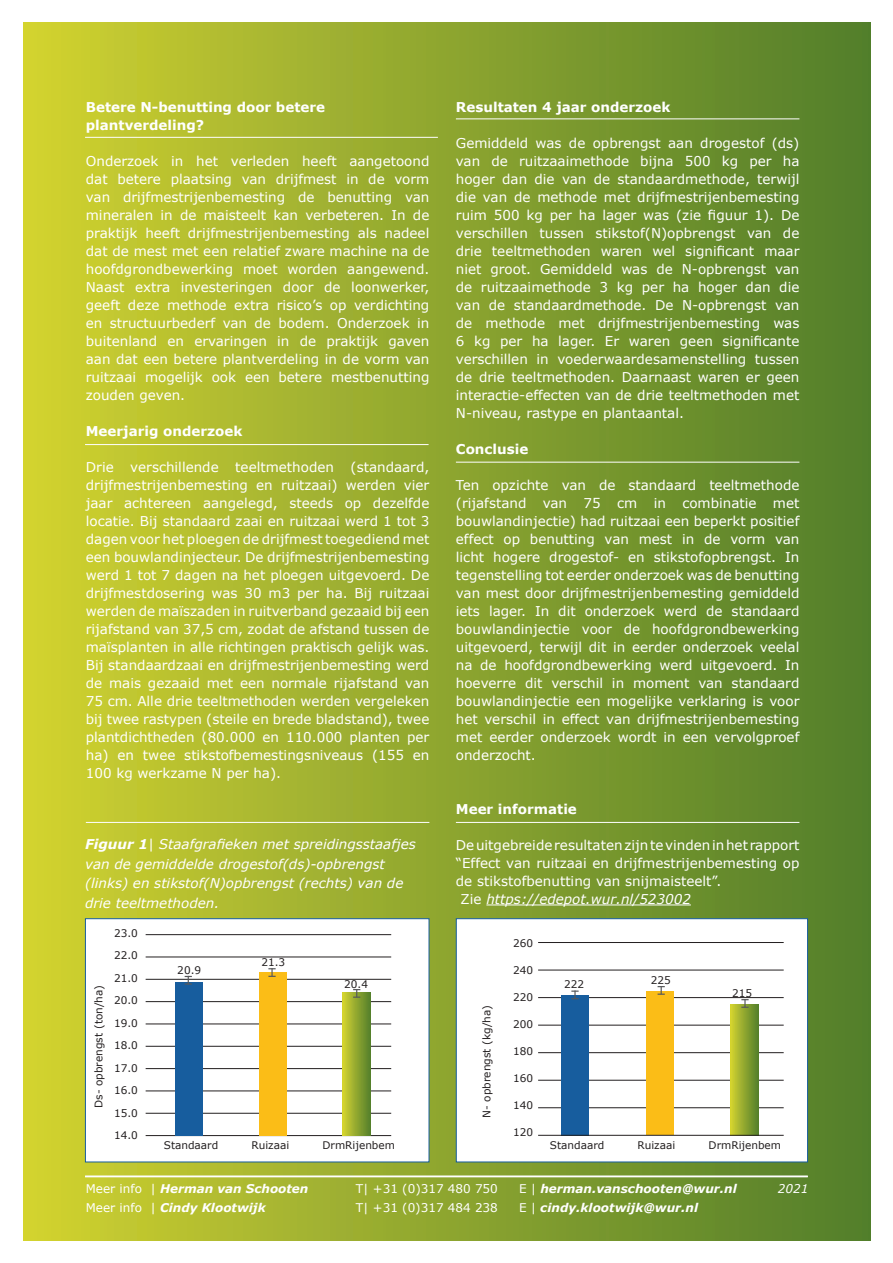
<style>
.page{position:relative;width:893px;height:1263px;background:#fff}
.page>*{position:absolute;margin:0;border:0;box-sizing:border-box;transform-origin:0 0}
.t1{font:13.5px/18px "Verdana";color:#fff;text-align:justify}
.t2{font:italic 13.5px/19.5px "Verdana";color:#fff}
.t3{font:700 13.5px/18px "Verdana";color:#fff}
.t4{font:italic 700 12px "Verdana";color:#fff}
.t5{font:12px "Verdana";color:#fff}
.t6{font:italic 12px "Verdana";color:#fff}
.t7{font:10.5px/22.5px "Verdana";color:#231f20;text-align:justify}
.s1{font-weight:700}
.s2{font-style:normal}
.s3{font-weight:400;font-style:normal}
</style>
<div class="page">
<div style="left:24px;top:22px;width:847px;height:1219px;background:linear-gradient(to right,#d0d131,#4f7c2c)"></div>
<hr style="left:85px;top:1176px;width:723px;height:1px;background:#fff">
<hr style="left:85px;top:444px;width:344px;height:1px;background:#fff">
<hr style="left:456px;top:119px;width:343px;height:1px;background:#fff">
<hr style="left:456px;top:462px;width:343px;height:1px;background:#fff">
<hr style="left:456px;top:822px;width:343px;height:1px;background:#fff">
<hr style="left:86px;top:822px;width:343px;height:1px;background:#fff">
<hr style="left:486px;top:904px;width:205px;height:1px;background:#fff">
<hr style="left:85px;top:137px;width:353px;height:1px;background:#fff">
<div style="left:85px;top:918px;width:344px;height:244px;background:#fff;border:1px solid #175d9e"></div>
<hr style="left:146px;top:934px;width:245px;height:1px;background:#231f20">
<hr style="left:146px;top:956px;width:245px;height:1px;background:#231f20">
<hr style="left:146px;top:979px;width:245px;height:1px;background:#231f20">
<hr style="left:146px;top:1113px;width:245px;height:1px;background:#231f20">
<hr style="left:146px;top:1090px;width:245px;height:1px;background:#231f20">
<hr style="left:146px;top:1068px;width:245px;height:1px;background:#231f20">
<hr style="left:146px;top:1046px;width:245px;height:1px;background:#231f20">
<hr style="left:146px;top:1023px;width:245px;height:1px;background:#231f20">
<hr style="left:146px;top:1001px;width:245px;height:1px;background:#231f20">
<hr style="left:146px;top:1135px;width:245px;height:1px;background:#231f20">
<div style="left:175px;top:982px;width:27px;height:154px;background:#175d9e"></div>
<div style="left:259px;top:972px;width:28px;height:164px;background:#fbbd17"></div>
<div style="left:343px;top:993px;width:28px;height:143px;background:linear-gradient(to right,#cfd031,#57812c)"></div>
<svg style="left:353px;top:989px;width:7px;height:9px"></svg>
<svg style="left:268px;top:968px;width:8px;height:9px"></svg>
<svg style="left:185px;top:976px;width:7px;height:9px"></svg>
<div style="left:456px;top:918px;width:352px;height:244px;background:#fff;border:1px solid #175d9e"></div>
<hr style="left:538px;top:1107px;width:246px;height:1px;background:#231f20">
<hr style="left:538px;top:1080px;width:246px;height:1px;background:#231f20">
<hr style="left:538px;top:1052px;width:246px;height:1px;background:#231f20">
<hr style="left:538px;top:1025px;width:246px;height:1px;background:#231f20">
<hr style="left:538px;top:997px;width:246px;height:1px;background:#231f20">
<hr style="left:538px;top:970px;width:246px;height:1px;background:#231f20">
<hr style="left:538px;top:942px;width:246px;height:1px;background:#231f20">
<div style="left:561px;top:995px;width:28px;height:141px;background:#175d9e"></div>
<div style="left:646px;top:991px;width:28px;height:144px;background:#fbbd17"></div>
<svg style="left:731px;top:1004px;width:27px;height:131px;background:#92a72e"></svg>
<hr style="left:538px;top:1135px;width:246px;height:1px;background:#231f20">
<svg style="left:741px;top:999px;width:8px;height:9px"></svg>
<svg style="left:658px;top:986px;width:7px;height:9px"></svg>
<svg style="left:571px;top:990px;width:8px;height:9px"></svg>
<p class="t3" style="left:86px;top:98px;width:241px">Betere N-benutting door betere plantverdeling?</p>
<p class="t1" style="left:86px;top:152px;width:345px">Onderzoek in het verleden heeft aangetoond dat betere plaatsing van drijfmest in de vorm van drijfmestrijenbemesting de benutting van mineralen in de maisteelt kan verbeteren. In de praktijk heeft drijfmestrijenbemesting als nadeel dat de mest met een relatief zware machine na de hoofdgrondbewerking moet worden aangewend.<br>Naast extra investeringen door de loonwerker, geeft deze methode extra risico’s op verdichting en structuurbederf van de bodem. Onderzoek in buitenland en ervaringen in de praktijk gaven aan dat een betere plantverdeling in de vorm van ruitzaai mogelijk ook een betere mestbenutting zouden geven.</p>
<p class="t3" style="left:86px;top:422px;width:158px">Meerjarig onderzoek</p>
<p class="t1" style="left:86px;top:458px;width:345px">Drie verschillende teeltmethoden (standaard, drijfmestrijenbemesting en ruitzaai) werden vier jaar achtereen aangelegd, steeds op dezelfde locatie. Bij standaard zaai en ruitzaai werd 1 tot 3 dagen voor het ploegen de drijfmest toegediend met een bouwlandinjecteur. De drijfmestrijenbemesting werd 1 tot 7 dagen na het ploegen uitgevoerd. De drijfmestdosering was 30 m3 per ha. Bij ruitzaai werden de maïszaden in ruitverband gezaaid bij een rijafstand van 37,5 cm, zodat de afstand tussen de maïsplanten in alle richtingen praktisch gelijk was.<br>Bij standaardzaai en drijfmestrijenbemesting werd de mais gezaaid met een normale rijafstand van 75 cm. Alle drie teeltmethoden werden vergeleken bij twee rastypen (steile en brede bladstand), twee plantdichtheden (80.000 en 110.000 planten per ha) en twee stikstofbemestingsniveaus (155 en 100 kg werkzame N per ha).</p>
<p class="t2" style="left:85px;top:835px;width:332px"><span class="s1">Figuur 1</span><span class="s2">|</span> Staafgrafieken met spreidingsstaafjes van de gemiddelde drogestof(ds)-opbrengst (links) en stikstof(N)opbrengst (rechts) van de drie teeltmethoden.</p>
<p class="t7" style="left:114px;top:922px;width:25px">23.0<br>22.0<br>21.0<br>20.0<br>19.0<br>18.0<br>17.0<br>16.0<br>15.0<br>14.0</p>
<p class="t7" style="left:164px;top:1134px;width:56px">Standaard</p>
<p class="t7" style="left:252px;top:1134px;width:39px">Ruizaai</p>
<p class="t7" style="left:322px;top:1134px;width:74px">DrmRijenbem</p>
<p class="t7" style="left:261px;top:951px;width:25px">21.3</p>
<p class="t7" style="left:177px;top:959px;width:25px">20.9</p>
<p class="t7" style="left:344px;top:973px;width:25px">20.4</p>
<p class="t7" style="left:88px;top:1108px;width:125px;rotate:-90deg">Ds- opbrengst (ton/ha)</p>
<p class="t3" style="left:456px;top:98px;width:216px">Resultaten 4 jaar onderzoek</p>
<p class="t1" style="left:456px;top:134px;width:345px">Gemiddeld was de opbrengst aan drogestof (ds) van de ruitzaaimethode bijna 500 kg per ha hoger dan die van de standaardmethode, terwijl die van de methode met drijfmestrijenbemesting ruim 500 kg per ha lager was (zie figuur 1). De verschillen tussen stikstof(N)opbrengst van de drie teeltmethoden waren wel significant maar niet groot. Gemiddeld was de N-opbrengst van de ruitzaaimethode 3 kg per ha hoger dan die van de standaardmethode. De N-opbrengst van de methode met drijfmestrijenbemesting was 6 kg per ha lager. Er waren geen significante verschillen in voederwaardesamenstelling tussen de drie teeltmethoden. Daarnaast waren er geen interactie-effecten van de drie teeltmethoden met N-niveau, rastype en plantaantal.</p>
<p class="t3" style="left:456px;top:440px;width:74px">Conclusie</p>
<p class="t1" style="left:456px;top:476px;width:345px">Ten opzichte van de standaard teeltmethode (rijafstand van 75 cm in combinatie met bouwlandinjectie) had ruitzaai een beperkt positief effect op benutting van mest in de vorm van licht hogere drogestof- en stikstofopbrengst. In tegenstelling tot eerder onderzoek was de benutting van mest door drijfmestrijenbemesting gemiddeld iets lager. In dit onderzoek werd de standaard bouwlandinjectie voor de hoofdgrondbewerking uitgevoerd, terwijl dit in eerder onderzoek veelal na de hoofdgrondbewerking werd uitgevoerd. In hoeverre dit verschil in moment van standaard bouwlandinjectie een mogelijke verklaring is voor het verschil in effect van drijfmestrijenbemesting met eerder onderzoek wordt in een vervolgproef onderzocht.</p>
<p class="t3" style="left:456px;top:800px;width:123px">Meer informatie</p>
<p class="t1" style="left:456px;top:836px;width:345px">De uitgebreide resultaten zijn te vinden in het rapport</p>
<p class="t1" style="left:456px;top:854px;width:345px">“Effect van ruitzaai en drijfmestrijenbemesting op</p>
<p class="t1" style="left:456px;top:872px;width:267px">de stikstofbenutting van snijmaisteelt”.</p>
<p class="t2" style="left:461px;top:889px;width:232px"><span class="s2">Zie</span> https://edepot.wur.nl/523002</p>
<p class="t7" style="left:476px;top:1118px;width:115px;rotate:-90deg">N- opbrengst (kg/ha)</p>
<p class="t7" style="left:513px;top:932px;width:22px">260</p>
<p class="t7" style="left:513px;top:959px;width:22px">240</p>
<p class="t7" style="left:513px;top:986px;width:22px">220</p>
<p class="t7" style="left:513px;top:1013px;width:22px">200</p>
<p class="t7" style="left:513px;top:1040px;width:22px">180</p>
<p class="t7" style="left:513px;top:1067px;width:22px">160</p>
<p class="t7" style="left:513px;top:1094px;width:22px">140</p>
<p class="t7" style="left:513px;top:1121px;width:22px">120</p>
<p class="t7" style="left:564px;top:973px;width:22px">222</p>
<p class="t7" style="left:651px;top:969px;width:22px">225</p>
<p class="t7" style="left:732px;top:982px;width:22px">215</p>
<p class="t7" style="left:550px;top:1134px;width:56px">Standaard</p>
<p class="t7" style="left:638px;top:1134px;width:39px">Ruizaai</p>
<p class="t7" style="left:709px;top:1134px;width:74px">DrmRijenbem</p>
<p class="t4" style="left:86px;top:1180px;width:224px"><span class="s3">Meer info |</span> Herman van Schooten</p>
<p class="t5" style="left:356px;top:1180px;width:144px">T| +31 (0)317 480 750</p>
<p class="t4" style="left:519px;top:1180px;width:219px"><span class="s3">E |</span> herman.vanschooten@wur.nl</p>
<p class="t6" style="left:778px;top:1180px;width:32px">2021</p>
<p class="t4" style="left:86px;top:1200px;width:181px"><span class="s3">Meer info |</span> Cindy Klootwijk</p>
<p class="t5" style="left:356px;top:1200px;width:144px">T| +31 (0)317 484 238</p>
<p class="t4" style="left:519px;top:1200px;width:181px"><span class="s3">E |</span> cindy.klootwijk@wur.nl</p>
</div>
